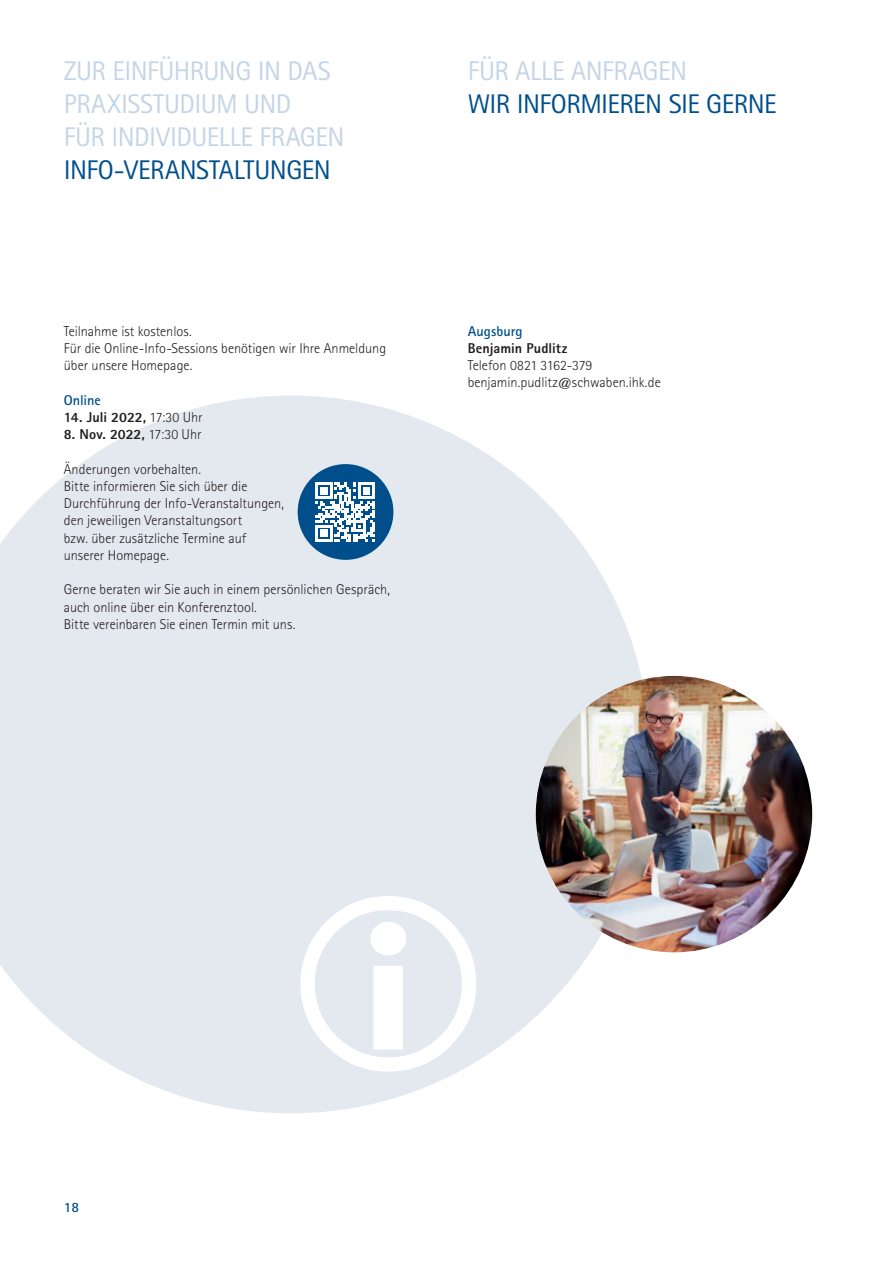
<style>
.page{position:relative;width:893px;height:1263px;background:#fff}
.page>*{position:absolute;margin:0;border:0;box-sizing:border-box;transform-origin:0 0}
.Head{font:27px/33px "Agfa Rotis Sans Serif";letter-spacing:-.02em;color:#c5d5e5}
.Head-2{font:27px/33px "Agfa Rotis Sans Serif";letter-spacing:-.02em;color:#004f8c}
.LG_Brosch_Text_17{font:300 14.25px/17.2px "Agfa Rotis Sans Serif";color:#231f20}
.Copytext{font:300 14.25px/17.2px "Agfa Rotis Sans Serif";color:#231f20}
.Copytext-2{font:800 14.25px "Agfa Rotis Sans Serif";letter-spacing:.005em;color:#231f20}
.Copytext-3{font:700 14.25px "Agfa Rotis Sans Serif";color:#004f8c}
.s1{color:#004f8c}
.s2{font-weight:300}
.s3{color:#c5d5e5}
</style>
<div class="page">
<svg style="left:0;top:395px;width:650px;height:718px;fill:#e4e9f0"></svg>
<img style="left:536px;top:676px;width:276px;height:276px;border-radius:138px">
<div style="left:298px;top:464px;width:95px;height:96px;background:#004f8c;border-radius:50%"></div>
<svg style="left:316px;top:482px;width:59px;height:59px"></svg>
<div style="left:300px;top:894px;width:176px;height:177px;background:#e4e9f0"></div>
<p class="Head" style="left:64px;top:54px;width:282px">ZUR EINFÜHRUNG IN DAS<br>PRAXISSTUDIUM UND<br>FÜR INDIVIDUELLE FRAGEN<br><span class="s1">INFO-VERANSTALTUNGEN</span></p>
<p class="Copytext" style="left:64px;top:322px;width:324px">Teilnahme ist kostenlos.<br>Für die Online-Info-Sessions benötigen wir Ihre Anmeldung über unsere Homepage.</p>
<p class="Copytext-3" style="left:64px;top:391px;width:39px">Online</p>
<p class="Copytext-2" style="left:64px;top:408px;width:140px">14. Juli 2022, <span class="s2">17:30 Uhr</span></p>
<p class="Copytext-2" style="left:64px;top:425px;width:139px">8. Nov. 2022, <span class="s2">17:30 Uhr</span></p>
<p class="LG_Brosch_Text_17" style="left:64px;top:460px;width:139px">Änderungen vorbehalten.</p>
<p class="LG_Brosch_Text_17" style="left:64px;top:477px;width:222px">Bitte informieren Sie sich über die<br>Durchführung der Info-Veranstaltungen, den jeweiligen Veranstaltungsort</p>
<p class="LG_Brosch_Text_17" style="left:64px;top:529px;width:184px">bzw. über zusätzliche Termine auf unserer Homepage.</p>
<p class="LG_Brosch_Text_17" style="left:64px;top:581px;width:328px">Gerne beraten wir Sie auch in einem persönlichen Gespräch, auch online über ein Konferenztool.</p>
<p class="LG_Brosch_Text_17" style="left:64px;top:615px;width:233px">Bitte vereinbaren Sie einen Termin mit uns.</p>
<p class="Head-2" style="left:468px;top:54px;width:310px"><span class="s3">FÜR ALLE ANFRAGEN<br></span>WIR INFORMIEREN SIE GERNE</p>
<p class="Copytext-3" style="left:468px;top:322px;width:56px">Augsburg</p>
<p class="Copytext-2" style="left:468px;top:339px;width:101px">Benjamin Pudlitz</p>
<p class="Copytext" style="left:468px;top:357px;width:126px">Telefon 0821 3162-379</p>
<p class="Copytext" style="left:468px;top:374px;width:195px">benjamin.pudlitz@schwaben.ihk.de</p>
<p class="Copytext-3" style="left:64px;top:1198px;width:17px">18</p>
</div>
